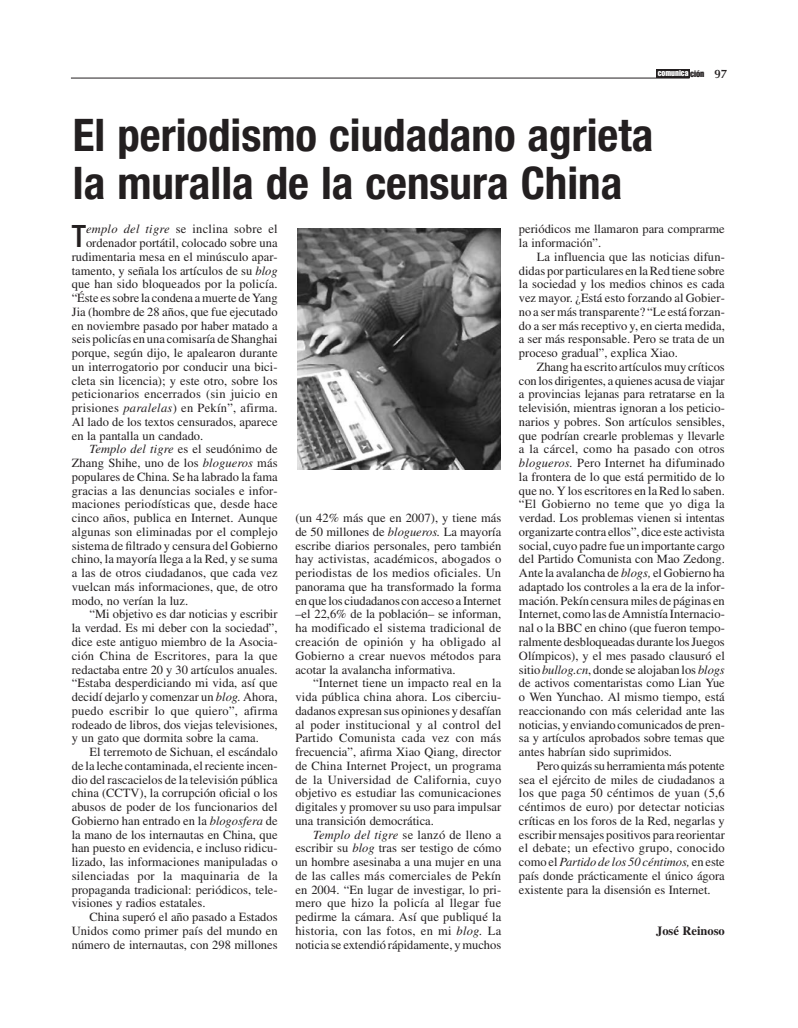
<style>
.page{position:relative;width:798px;height:1028px;background:#fff}
.page>*{position:absolute;margin:0;border:0;box-sizing:border-box;transform-origin:0 0}
.t1{font:700 condensed 45px/48.1px "Helvetica Neue";color:#231f20}
.t2{font:500 condensed 30.75px "Helvetica Neue";color:#231f20}
.t3{font:12.5px/13.8px "Times";color:#231f20;text-align:justify}
.t4{font:12.5px "Times";letter-spacing:.02em;color:#231f20}
.t5{font:700 12.5px "Times";color:#231f20}
.t6{font:8.38px "Impact";color:#fff}
.s1{font-size:9px;color:#231f20}
.s2{font-family:"Optima";font-weight:600;font-size:12.25px;color:#231f20}
.s3{font-style:italic}
</style>
<div class="page">
<hr style="left:71px;top:78px;width:618px;height:1px;background:#231f20">
<div style="left:656px;top:69px;width:33px;height:9px;background:#231f20"></div>
<img style="left:297px;top:229px;width:203px;height:240px">
<p class="t6" style="left:657px;top:70px;width:71px">comunica <span class="s1">ción</span> <span class="s2">97</span></p>
<h1 class="t1" style="left:73px;top:115px;width:581px">El periodismo ciudadano agrieta la muralla de la censura China</h1>
<h2 class="t2" style="left:72px;top:225px;width:16px">T</h2>
<p class="t4" style="left:86px;top:224px;width:193px"><span class="s3">emplo del tigre</span> se inclina sobre el</p>
<p class="t3" style="left:86px;top:237px;width:193px">ordenador portátil, colocado sobre una</p>
<p class="t3" style="left:72px;top:251px;width:207px">rudimentaria mesa en el minúsculo apar-</p>
<p class="t3" style="left:72px;top:265px;width:207px">tamento, y señala los artículos de su <span class="s3">blog</span></p>
<p class="t3" style="left:72px;top:278px;width:207px">que han sido bloqueados por la policía.</p>
<p class="t3" style="left:72px;top:292px;width:207px">“Éste es sobre la condena a muerte de Yang</p>
<p class="t3" style="left:72px;top:306px;width:207px">Jia (hombre de 28 años, que fue ejecutado</p>
<p class="t3" style="left:72px;top:320px;width:207px">en noviembre pasado por haber matado a</p>
<p class="t3" style="left:72px;top:333px;width:207px">seis policías en una comisaría de Shanghai</p>
<p class="t3" style="left:72px;top:347px;width:207px">porque, según dijo, le apalearon durante</p>
<p class="t3" style="left:72px;top:361px;width:207px">un interrogatorio por conducir una bici-</p>
<p class="t3" style="left:72px;top:375px;width:207px">cleta sin licencia); y este otro, sobre los</p>
<p class="t4" style="left:72px;top:389px;width:207px">peticionarios encerrados (sin juicio en</p>
<p class="t4" style="left:72px;top:403px;width:207px">prisiones <span class="s3">paralelas</span>) en Pekín”, afirma.</p>
<p class="t3" style="left:72px;top:416px;width:207px">Al lado de los textos censurados, aparece</p>
<p class="t3" style="left:72px;top:430px;width:133px">en la pantalla un candado.</p>
<p class="t3" style="left:89px;top:443px;width:189px"><span class="s3">Templo del tigre</span> es el seudónimo de</p>
<p class="t3" style="left:72px;top:457px;width:207px">Zhang Shihe, uno de los <span class="s3">blogueros</span> más</p>
<p class="t3" style="left:72px;top:471px;width:207px">populares de China. Se ha labrado la fama</p>
<p class="t3" style="left:72px;top:485px;width:207px">gracias a las denuncias sociales e infor-</p>
<p class="t3" style="left:72px;top:498px;width:207px">maciones periodísticas que, desde hace</p>
<p class="t3" style="left:72px;top:512px;width:207px">cinco años, publica en Internet. Aunque</p>
<p class="t3" style="left:72px;top:526px;width:207px">algunas son eliminadas por el complejo</p>
<p class="t3" style="left:72px;top:540px;width:207px">sistema de filtrado y censura del Gobierno</p>
<p class="t3" style="left:72px;top:553px;width:207px">chino, la mayoría llega a la Red, y se suma</p>
<p class="t3" style="left:72px;top:567px;width:207px">a las de otros ciudadanos, que cada vez</p>
<p class="t3" style="left:72px;top:581px;width:207px">vuelcan más informaciones, que, de otro</p>
<p class="t3" style="left:72px;top:595px;width:118px">modo, no verían la luz.</p>
<p class="t3" style="left:89px;top:608px;width:189px">“Mi objetivo es dar noticias y escribir</p>
<p class="t3" style="left:72px;top:622px;width:207px">la verdad. Es mi deber con la sociedad”,</p>
<p class="t3" style="left:72px;top:636px;width:207px">dice este antiguo miembro de la Asocia-</p>
<p class="t4" style="left:72px;top:651px;width:207px">ción China de Escritores, para la que</p>
<p class="t3" style="left:72px;top:663px;width:207px">redactaba entre 20 y 30 artículos anuales.</p>
<p class="t3" style="left:72px;top:677px;width:207px">“Estaba desperdiciando mi vida, así que</p>
<p class="t3" style="left:72px;top:691px;width:207px">decidí dejarlo y comenzar un <span class="s3">blog.</span> Ahora,</p>
<p class="t4" style="left:72px;top:706px;width:207px">puedo escribir lo que quiero”, afirma</p>
<p class="t3" style="left:72px;top:718px;width:207px">rodeado de libros, dos viejas televisiones,</p>
<p class="t3" style="left:72px;top:732px;width:188px">y un gato que dormita sobre la cama.</p>
<p class="t3" style="left:89px;top:746px;width:189px">El terremoto de Sichuan, el escándalo</p>
<p class="t3" style="left:72px;top:760px;width:207px">de la leche contaminada, el reciente incen-</p>
<p class="t3" style="left:72px;top:773px;width:207px">dio del rascacielos de la televisión pública</p>
<p class="t3" style="left:72px;top:787px;width:207px">china (CCTV), la corrupción oficial o los</p>
<p class="t3" style="left:72px;top:801px;width:207px">abusos de poder de los funcionarios del</p>
<p class="t3" style="left:72px;top:815px;width:207px">Gobierno han entrado en la <span class="s3">blogosfera</span> de</p>
<p class="t3" style="left:72px;top:828px;width:207px">la mano de los internautas en China, que</p>
<p class="t3" style="left:72px;top:842px;width:207px">han puesto en evidencia, e incluso ridicu-</p>
<p class="t3" style="left:72px;top:856px;width:207px">lizado, las informaciones manipuladas o</p>
<p class="t4" style="left:72px;top:871px;width:207px">silenciadas por la maquinaria de la</p>
<p class="t3" style="left:72px;top:883px;width:207px">propaganda tradicional: periódicos, tele-</p>
<p class="t3" style="left:72px;top:897px;width:135px">visiones y radios estatales.</p>
<p class="t3" style="left:89px;top:911px;width:189px">China superó el año pasado a Estados</p>
<p class="t3" style="left:72px;top:925px;width:207px">Unidos como primer país del mundo en</p>
<p class="t3" style="left:72px;top:938px;width:207px">número de internautas, con 298 millones</p>
<p class="t3" style="left:295px;top:512px;width:207px">(un 42% más que en 2007), y tiene más de 50 millones de <span class="s3">blogueros.</span> La mayoría escribe diarios personales, pero también hay activistas, académicos, abogados o periodistas de los medios oficiales. Un panorama que ha transformado la forma en que los ciudadanos con acceso a Internet –el 22,6% de la población– se informan, ha modificado el sistema tradicional de creación de opinión y ha obligado al Gobierno a crear nuevos métodos para acotar la avalancha informativa.</p>
<p class="t3" style="left:295px;top:677px;width:207px;text-indent:18px">“Internet tiene un impacto real en la vida pública china ahora. Los ciberciu&shy;dadanos expresan sus opiniones y desafían al poder institucional y al control del Partido Comunista cada vez con más frecuencia”, afirma Xiao Qiang, director de China Internet Project, un programa de la Universidad de California, cuyo objetivo es estudiar las comunicaciones digitales y promover su uso para impulsar una transición democrática.</p>
<p class="t3" style="left:295px;top:828px;width:207px;text-indent:18px"><span class="s3">Templo del tigre</span> se lanzó de lleno a escribir su <span class="s3">blog</span> tras ser testigo de cómo un hombre asesinaba a una mujer en una de las calles más comerciales de Pekín en 2004. “En lugar de investigar, lo pri&shy;mero que hizo la policía al llegar fue pedirme la cámara. Así que publiqué la historia, con las fotos, en mi <span class="s3">blog.</span> La noticia se extendió rápidamente, y muchos</p>
<p class="t3" style="left:519px;top:223px;width:207px">periódicos me llamaron para comprarme la información”.</p>
<p class="t3" style="left:519px;top:251px;width:207px;text-indent:18px">La influencia que las noticias difun&shy;didas por particulares en la Red tiene sobre la sociedad y los medios chinos es cada vez mayor. ¿Está esto forzando al Gobier&shy;no a ser más transparente? “Le está forzan&shy;do a ser más receptivo y, en cierta medida, a ser más responsable. Pero se trata de un proceso gradual”, explica Xiao.</p>
<p class="t3" style="left:519px;top:361px;width:207px;text-indent:18px">Zhang ha escrito artículos muy críticos con los dirigentes, a quienes acusa de viajar a provincias lejanas para retratarse en la televisión, mientras ignoran a los peticio&shy;narios y pobres. Son artículos sensibles, que podrían crearle problemas y llevarle a la cárcel, como ha pasado con otros <span class="s3">blogueros.</span> Pero Internet ha difuminado la frontera de lo que está permitido de lo que no. Y los escritores en la Red lo saben. “El Gobierno no teme que yo diga la verdad. Los problemas vienen si intentas organizarte contra ellos”, dice este activista social, cuyo padre fue un importante cargo del Partido Comunista con Mao Zedong.<br>Ante la avalancha de <span class="s3">blogs,</span> el Gobierno ha adaptado los controles a la era de la infor&shy;mación. Pekín censura miles de páginas en Internet, como las de Amnistía Internacio&shy;nal o la BBC en chino (que fueron tempo&shy;ralmente desbloqueadas durante los Juegos Olímpicos), y el mes pasado clausuró el sitio <span class="s3">bullog.cn</span>, donde se alojaban los <span class="s3">blogs </span>de activos comentaristas como Lian Yue o Wen Yunchao. Al mismo tiempo, está reaccionando con más celeridad ante las noticias, y enviando comunicados de pren&shy;sa y artículos aprobados sobre temas que antes habrían sido suprimidos.</p>
<p class="t3" style="left:519px;top:760px;width:207px;text-indent:18px">Pero quizás su herramienta más potente sea el ejército de miles de ciudadanos a los que paga 50 céntimos de yuan (5,6 céntimos de euro) por detectar noticias críticas en los foros de la Red, negarlas y escribir mensajes positivos para reorientar el debate; un efectivo grupo, conocido como el <span class="s3">Partido de los 50 céntimos,</span> en este país donde prácticamente el único ágora existente para la disensión es Internet.</p>
<p class="t5" style="left:656px;top:926px;width:70px">José Reinoso</p>
</div>
